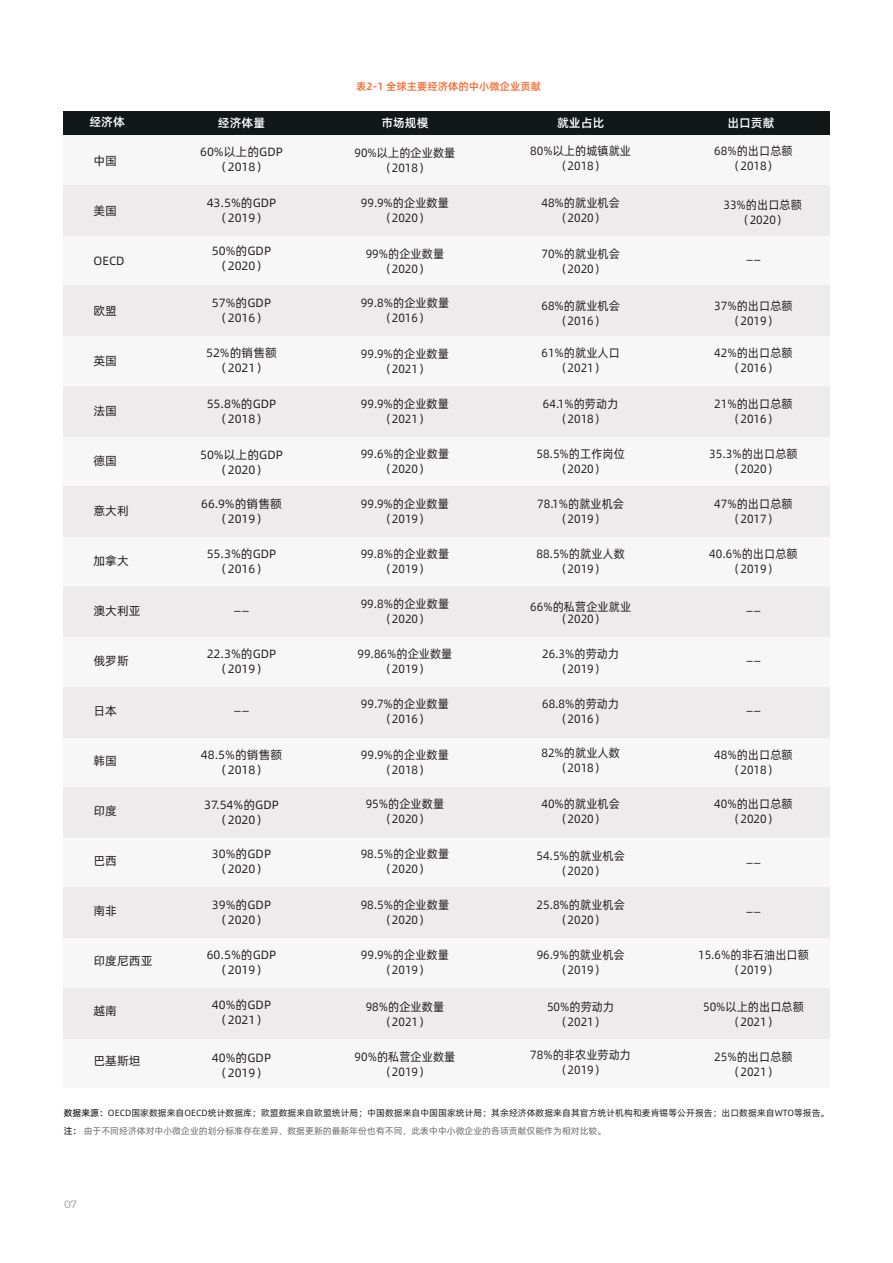
<style>
.page{position:relative;width:893px;height:1263px;background:#fff}
.page>*{position:absolute;margin:0;border:0;box-sizing:border-box;transform-origin:0 0}
.t1{font:12px/15px "Alibaba Pu Hui Ti 2 55 Regular";color:#241f1f;text-align:center;scale:.95 1}
.t2{font:12px/15px "Alibaba Pu Hui Ti 2 55 Regular";color:#241f1f;text-align:center}
.t3{font:700 12px "Alibaba Pu Hui Ti 2 75 Semi";color:#fff}
.t4{font:700 10.5px "Alibaba Pu Hui Ti 2 75 Semi";color:#f66a31}
.t5{font:10.5px "Montserrat";color:#8f8e93}
.t6{font:9px/18px "Alibaba Pu Hui Ti 2 55 Regular";color:#241f1f}
.s1{font-family:"Alibaba Pu Hui Ti 2 65 Medium"}
.s2{color:#696b6e}
</style>
<div class="page">
<div style="left:63px;top:135px;width:766px;height:953px;background:#f8f7f7"></div>
<div style="left:63px;top:186px;width:766px;height:50px;background:#eeebed"></div>
<div style="left:63px;top:286px;width:766px;height:50px;background:#eeebed"></div>
<div style="left:63px;top:386px;width:766px;height:50px;background:#eeebed"></div>
<div style="left:63px;top:486px;width:766px;height:51px;background:#eeebed"></div>
<div style="left:63px;top:587px;width:766px;height:50px;background:#eeebed"></div>
<div style="left:63px;top:687px;width:766px;height:50px;background:#eeebed"></div>
<div style="left:63px;top:787px;width:766px;height:50px;background:#eeebed"></div>
<div style="left:63px;top:888px;width:766px;height:50px;background:#eeebed"></div>
<div style="left:63px;top:988px;width:766px;height:50px;background:#eeebed"></div>
<div style="left:63px;top:111px;width:766px;height:24px;background:#121717"></div>
<p class="t4" style="left:356px;top:78px;width:186px">表2-1 全球主要经济体的中小微企业贡献</p>
<p class="t3" style="left:89px;top:113px;width:37px">经济体</p>
<p class="t3" style="left:218px;top:113px;width:49px">经济体量</p>
<p class="t3" style="left:381px;top:113px;width:49px">市场规模</p>
<p class="t3" style="left:557px;top:113px;width:49px">就业占比</p>
<p class="t3" style="left:727px;top:113px;width:49px">出口贡献</p>
<p class="t2" style="left:93px;top:153px;width:25px">中国</p>
<p class="t2" style="left:93px;top:203px;width:25px">美国</p>
<p class="t1" style="left:714px;top:142px;width:84px">68%的出口总额（2018）</p>
<p class="t1" style="left:723px;top:197px;width:84px">33%的出口总额（2020）</p>
<p class="t1" style="left:746px;top:252px;width:18px">——</p>
<p class="t1" style="left:530px;top:142px;width:108px">80%以上的城镇就业（2018）</p>
<p class="t1" style="left:541px;top:195px;width:84px">48%的就业机会（2020）</p>
<p class="t1" style="left:541px;top:245px;width:84px">70%的就业机会（2020）</p>
<p class="t1" style="left:541px;top:297px;width:84px">68%的就业机会（2016）</p>
<p class="t1" style="left:541px;top:345px;width:84px">61%的就业人口（2021）</p>
<p class="t1" style="left:543px;top:395px;width:81px">64.1%的劳动力（2018）</p>
<p class="t1" style="left:536px;top:446px;width:95px">58.5%的工作岗位（2020）</p>
<p class="t1" style="left:537px;top:495px;width:93px">78.1%的就业机会（2019）</p>
<p class="t1" style="left:536px;top:546px;width:95px">88.5%的就业人数（2019）</p>
<p class="t1" style="left:530px;top:600px;width:108px;line-height:12px">66%的私营企业就业（2020）</p>
<p class="t1" style="left:542px;top:646px;width:83px">26.3%的劳动力（2019）</p>
<p class="t1" style="left:542px;top:695px;width:83px">68.8%的劳动力（2016）</p>
<p class="t1" style="left:541px;top:744px;width:84px">82%的就业人数（2018）</p>
<p class="t1" style="left:541px;top:796px;width:84px">40%的就业机会（2020）</p>
<p class="t1" style="left:536px;top:848px;width:95px">54.5%的就业机会（2020）</p>
<p class="t1" style="left:536px;top:896px;width:95px">25.8%的就业机会（2020）</p>
<p class="t1" style="left:537px;top:947px;width:94px">96.9%的就业机会（2019）</p>
<p class="t1" style="left:547px;top:998px;width:72px">50%的劳动力（2021）</p>
<p class="t1" style="left:530px;top:1047px;width:108px">78%的非农业劳动力（2019）</p>
<p class="t2" style="left:200px;top:143px;width:84px">60%以上的GDP（2018）</p>
<p class="t2" style="left:207px;top:195px;width:71px">43.5%的GDP（2019）</p>
<p class="t2" style="left:212px;top:243px;width:61px">50%的GDP（2020）</p>
<p class="t2" style="left:212px;top:295px;width:61px">57%的GDP（2016）</p>
<p class="t2" style="left:206px;top:345px;width:72px">52%的销售额（2021）</p>
<p class="t2" style="left:207px;top:395px;width:71px">55.8%的GDP（2018）</p>
<p class="t2" style="left:200px;top:446px;width:84px">50%以上的GDP（2020）</p>
<p class="t2" style="left:201px;top:495px;width:82px">66.9%的销售额（2019）</p>
<p class="t2" style="left:207px;top:546px;width:71px">55.3%的GDP（2016）</p>
<p class="t2" style="left:233px;top:603px;width:18px">——</p>
<p class="t2" style="left:207px;top:646px;width:71px">22.3%的GDP（2019）</p>
<p class="t2" style="left:233px;top:702px;width:18px">——</p>
<p class="t2" style="left:201px;top:746px;width:83px">48.5%的销售额（2018）</p>
<p class="t2" style="left:204px;top:796px;width:76px">37.54%的GDP（2020）</p>
<p class="t2" style="left:212px;top:845px;width:61px">30%的GDP（2020）</p>
<p class="t2" style="left:212px;top:897px;width:61px">39%的GDP（2020）</p>
<p class="t2" style="left:207px;top:947px;width:71px">60.5%的GDP（2019）</p>
<p class="t2" style="left:212px;top:997px;width:61px">40%的GDP（2021）</p>
<p class="t2" style="left:212px;top:1049px;width:61px">40%的GDP（2019）</p>
<p class="t1" style="left:355px;top:144px;width:108px">90%以上的企业数量（2018）</p>
<p class="t1" style="left:361px;top:195px;width:94px">99.9%的企业数量（2020）</p>
<p class="t1" style="left:366px;top:245px;width:84px">99%的企业数量（2020）</p>
<p class="t1" style="left:361px;top:294px;width:95px">99.8%的企业数量（2016）</p>
<p class="t1" style="left:361px;top:345px;width:94px">99.9%的企业数量（2021）</p>
<p class="t1" style="left:361px;top:395px;width:94px">99.9%的企业数量（2021）</p>
<p class="t1" style="left:361px;top:445px;width:95px">99.6%的企业数量（2020）</p>
<p class="t1" style="left:361px;top:495px;width:94px">99.9%的企业数量（2019）</p>
<p class="t1" style="left:361px;top:546px;width:95px">99.8%的企业数量（2019）</p>
<p class="t1" style="left:361px;top:596px;width:95px">99.8%的企业数量（2020）</p>
<p class="t1" style="left:357px;top:646px;width:102px">99.86%的企业数量（2019）</p>
<p class="t1" style="left:361px;top:695px;width:94px">99.7%的企业数量（2016）</p>
<p class="t1" style="left:361px;top:746px;width:94px">99.9%的企业数量（2018）</p>
<p class="t1" style="left:366px;top:796px;width:84px">95%的企业数量（2020）</p>
<p class="t1" style="left:361px;top:845px;width:95px">98.5%的企业数量（2020）</p>
<p class="t1" style="left:361px;top:896px;width:95px">98.5%的企业数量（2020）</p>
<p class="t1" style="left:361px;top:946px;width:94px">99.9%的企业数量（2019）</p>
<p class="t1" style="left:366px;top:998px;width:84px">98%的企业数量（2021）</p>
<p class="t1" style="left:355px;top:1048px;width:108px">90%的私营企业数量（2019）</p>
<p class="t2" style="left:93px;top:253px;width:33px">OECD</p>
<p class="t2" style="left:93px;top:303px;width:25px">欧盟</p>
<p class="t2" style="left:93px;top:353px;width:25px">英国</p>
<p class="t2" style="left:93px;top:403px;width:25px">法国</p>
<p class="t2" style="left:93px;top:453px;width:25px">德国</p>
<p class="t2" style="left:93px;top:503px;width:37px">意大利</p>
<p class="t2" style="left:93px;top:553px;width:37px">加拿大</p>
<p class="t2" style="left:93px;top:603px;width:49px">澳大利亚</p>
<p class="t2" style="left:93px;top:653px;width:37px">俄罗斯</p>
<p class="t2" style="left:93px;top:702px;width:25px">日本</p>
<p class="t2" style="left:93px;top:752px;width:25px">韩国</p>
<p class="t2" style="left:93px;top:802px;width:25px">印度</p>
<p class="t2" style="left:93px;top:852px;width:25px">巴西</p>
<p class="t2" style="left:93px;top:902px;width:25px">南非</p>
<p class="t2" style="left:93px;top:952px;width:61px">印度尼西亚</p>
<p class="t2" style="left:93px;top:1002px;width:25px">越南</p>
<p class="t2" style="left:93px;top:1052px;width:49px">巴基斯坦</p>
<p class="t1" style="left:714px;top:297px;width:84px">37%的出口总额（2019）</p>
<p class="t1" style="left:714px;top:345px;width:84px">42%的出口总额（2016）</p>
<p class="t1" style="left:714px;top:395px;width:84px">21%的出口总额（2016）</p>
<p class="t1" style="left:709px;top:446px;width:95px">35.3%的出口总额（2020）</p>
<p class="t1" style="left:714px;top:495px;width:84px">47%的出口总额（2017）</p>
<p class="t1" style="left:709px;top:546px;width:95px">40.6%的出口总额（2019）</p>
<p class="t1" style="left:746px;top:602px;width:18px">——</p>
<p class="t1" style="left:746px;top:652px;width:18px">——</p>
<p class="t1" style="left:746px;top:703px;width:18px">——</p>
<p class="t1" style="left:714px;top:746px;width:84px">48%的出口总额（2018）</p>
<p class="t1" style="left:714px;top:796px;width:84px">40%的出口总额（2020）</p>
<p class="t1" style="left:746px;top:854px;width:18px">——</p>
<p class="t1" style="left:746px;top:903px;width:18px">——</p>
<p class="t1" style="left:698px;top:946px;width:118px">15.6%的非石油出口额（2019）</p>
<p class="t1" style="left:703px;top:998px;width:108px">50%以上的出口总额（2021）</p>
<p class="t1" style="left:714px;top:1048px;width:84px">25%的出口总额（2021）</p>
<p class="t6" style="left:64px;top:1103px;width:767px"><span class="s1">数据来源：</span>OECD国家数据来自OECD统计数据库；欧盟数据来自欧盟统计局；中国数据来自中国国家统计局；其余经济体数据来自其官方统计机构和麦肯锡等公开报告；出口数据来自WTO等报告。<span class="s1">注：</span><span class="s2">由于不同经济体对中小微企业的划分标准存在差异，数据更新的最新年份也有不同，此表中中小微企业的各项贡献仅能作为相对比较。</span></p>
<p class="t5" style="left:64px;top:1197px;width:15px">07</p>
</div>
